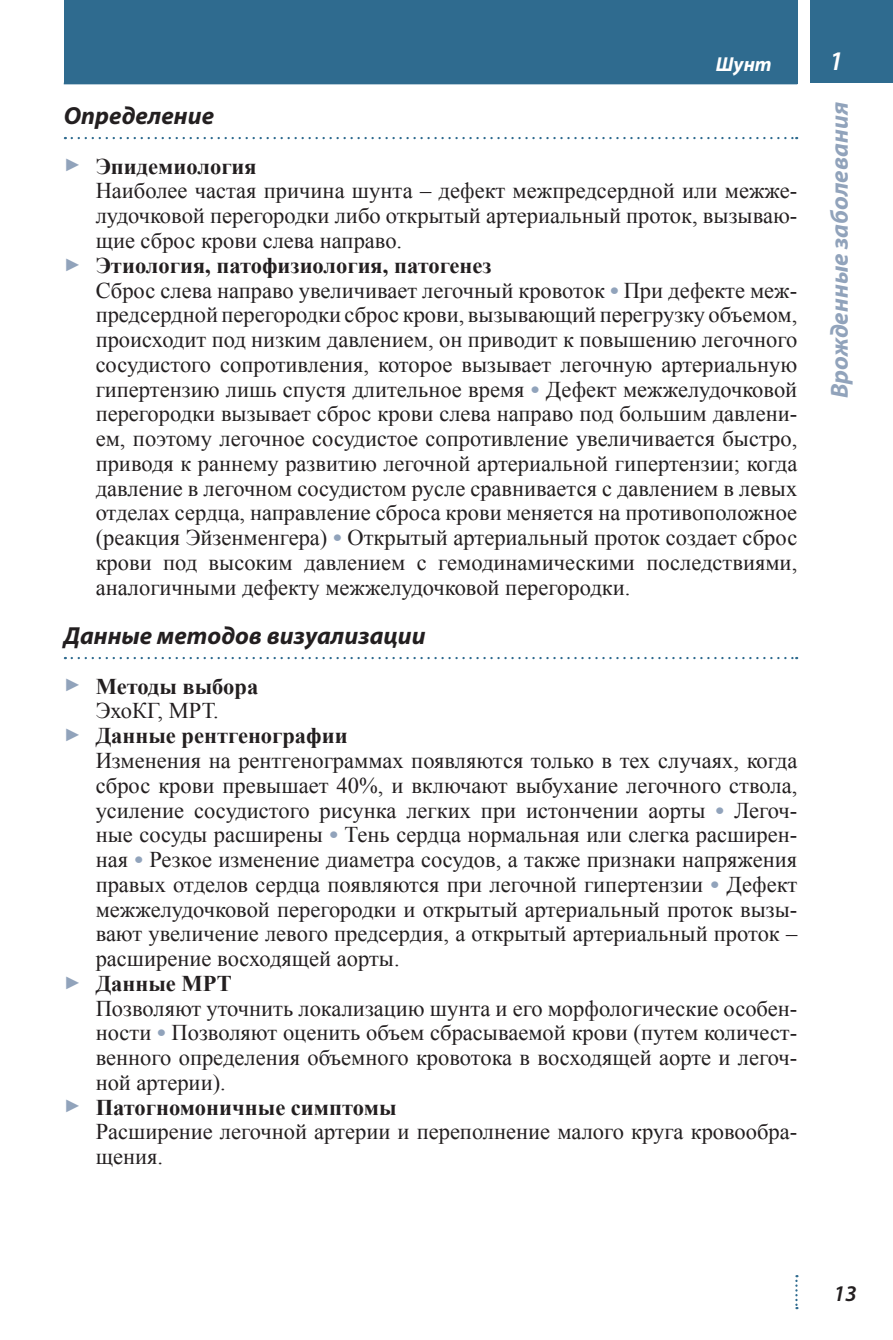
<style>
.page{position:relative;width:893px;height:1340px;background:#fff}
.page>*{position:absolute;margin:0;border:0;box-sizing:border-box;transform-origin:0 0}
.t1{font:italic 600 27px "Myriad Pro";color:#fff}
.t2{font:italic 700 24.75px "Myriad Pro";color:#231f20}
.t3{font:italic 700 24.75px "Myriad Pro";color:#91a3bb}
.t4{font:22.5px "Times New Roman";color:#231f20}
.t5{font:700 22.5px "Times New Roman";color:#231f20}
.t6{font:italic 600 22.5px "Myriad Pro";color:#231f20}
.t7{font:italic 700 20.25px "Myriad Pro";color:#fff}
.s1{font-size:18px;color:#91a3bb}
.s2{font-weight:700;font-size:24.75px;color:#91a3bb}
</style>
<div class="page">
<div style="left:810px;top:0;width:83px;height:83px;background:#2f6b8f"></div>
<svg style="left:795px;top:1275px;width:3px;height:34px"></svg>
<div style="left:64px;top:0;width:733px;height:84px;background:#2f6b8f"></div>
<svg style="left:72px;top:137px;width:725px;height:2px"></svg>
<svg style="left:72px;top:657px;width:725px;height:2px"></svg>
<p class="t7" style="left:716px;top:56px;width:57px">Шунт</p>
<p class="t2" style="left:64px;top:106px;width:152px">Определение</p>
<p class="t5" style="left:64px;top:154px;width:194px"><span class="s1">►</span> Эпидемиология</p>
<p class="t4" style="left:96px;top:178px;width:703px">Наиболее частая причина шунта – дефект межпредсердной или межже-</p>
<p class="t4" style="left:96px;top:203px;width:703px">лудочковой перегородки либо открытый артериальный проток, вызываю-</p>
<p class="t4" style="left:96px;top:228px;width:308px">щие сброс крови слева направо.</p>
<p class="t5" style="left:64px;top:253px;width:429px"><span class="s1">►</span> Этиология, патофизиология, патогенез</p>
<p class="t4" style="left:96px;top:277px;width:703px">Сброс слева направо увеличивает легочный кровоток <span class="s2">•</span> При дефекте меж-</p>
<p class="t4" style="left:96px;top:302px;width:703px">предсердной перегородки сброс крови, вызывающий перегрузку объемом,</p>
<p class="t4" style="left:96px;top:327px;width:703px">происходит под низким давлением, он приводит к повышению легочного</p>
<p class="t4" style="left:96px;top:352px;width:703px">сосудистого сопротивления, которое вызывает легочную артериальную</p>
<p class="t4" style="left:96px;top:376px;width:703px">гипертензию лишь спустя длительное время <span class="s2">•</span> Дефект межжелудочковой</p>
<p class="t4" style="left:96px;top:401px;width:703px">перегородки вызывает сброс крови слева направо под большим давлени-</p>
<p class="t4" style="left:96px;top:426px;width:703px">ем, поэтому легочное сосудистое сопротивление увеличивается быстро,</p>
<p class="t4" style="left:96px;top:451px;width:703px">приводя к раннему развитию легочной артериальной гипертензии; когда</p>
<p class="t4" style="left:96px;top:475px;width:703px">давление в легочном сосудистом русле сравнивается с давлением в левых</p>
<p class="t4" style="left:96px;top:500px;width:703px">отделах сердца, направление сброса крови меняется на противоположное</p>
<p class="t4" style="left:96px;top:525px;width:703px">(реакция Эйзенменгера) <span class="s2">•</span> Открытый артериальный проток создает сброс</p>
<p class="t4" style="left:96px;top:550px;width:703px">крови под высоким давлением с гемодинамическими последствиями,</p>
<p class="t4" style="left:96px;top:574px;width:536px">аналогичными дефекту межжелудочковой перегородки.</p>
<p class="t2" style="left:64px;top:626px;width:363px">Данные методов визуализации</p>
<p class="t5" style="left:64px;top:673px;width:196px"><span class="s1">►</span> Методы выбора</p>
<p class="t4" style="left:96px;top:698px;width:125px">ЭхоКГ, МРТ.</p>
<p class="t5" style="left:64px;top:723px;width:285px"><span class="s1">►</span> Данные рентгенографии</p>
<p class="t4" style="left:96px;top:748px;width:703px">Изменения на рентгенограммах появляются только в тех случаях, когда</p>
<p class="t4" style="left:96px;top:772px;width:703px">сброс крови превышает 40%, и включают выбухание легочного ствола,</p>
<p class="t4" style="left:96px;top:797px;width:703px">усиление сосудистого рисунка легких при истончении аорты <span class="s2">•</span> Легоч-</p>
<p class="t4" style="left:96px;top:822px;width:703px">ные сосуды расширены <span class="s2">•</span> Тень сердца нормальная или слегка расширен-</p>
<p class="t4" style="left:96px;top:847px;width:703px">ная <span class="s2">•</span> Резкое изменение диаметра сосудов, а также признаки напряжения</p>
<p class="t4" style="left:96px;top:871px;width:703px">правых отделов сердца появляются при легочной гипертензии <span class="s2">•</span> Дефект</p>
<p class="t4" style="left:96px;top:896px;width:703px">межжелудочковой перегородки и открытый артериальный проток вызы-</p>
<p class="t4" style="left:96px;top:921px;width:703px">вают увеличение левого предсердия, а открытый артериальный проток –</p>
<p class="t4" style="left:96px;top:946px;width:306px">расширение восходящей аорты.</p>
<p class="t5" style="left:64px;top:970px;width:170px"><span class="s1">►</span> Данные МРТ</p>
<p class="t4" style="left:96px;top:995px;width:703px">Позволяют уточнить локализацию шунта и его морфологические особен-</p>
<p class="t4" style="left:96px;top:1020px;width:703px">ности <span class="s2">•</span> Позволяют оценить объем сбрасываемой крови (путем количест-</p>
<p class="t4" style="left:96px;top:1045px;width:703px">венного определения объемного кровотока в восходящей аорте и легоч-</p>
<p class="t4" style="left:96px;top:1069px;width:132px">ной артерии).</p>
<p class="t5" style="left:64px;top:1094px;width:334px"><span class="s1">►</span> Патогномоничные симптомы</p>
<p class="t4" style="left:96px;top:1119px;width:703px">Расширение легочной артерии и переполнение малого круга кровообра-</p>
<p class="t4" style="left:96px;top:1144px;width:69px">щения.</p>
<p class="t1" style="left:829px;top:51px;width:16px">1</p>
<p class="t3" style="left:830px;top:398px;width:298px;rotate:-90deg">Врожденные заболевания</p>
<p class="t6" style="left:834px;top:1284px;width:25px">13</p>
</div>
